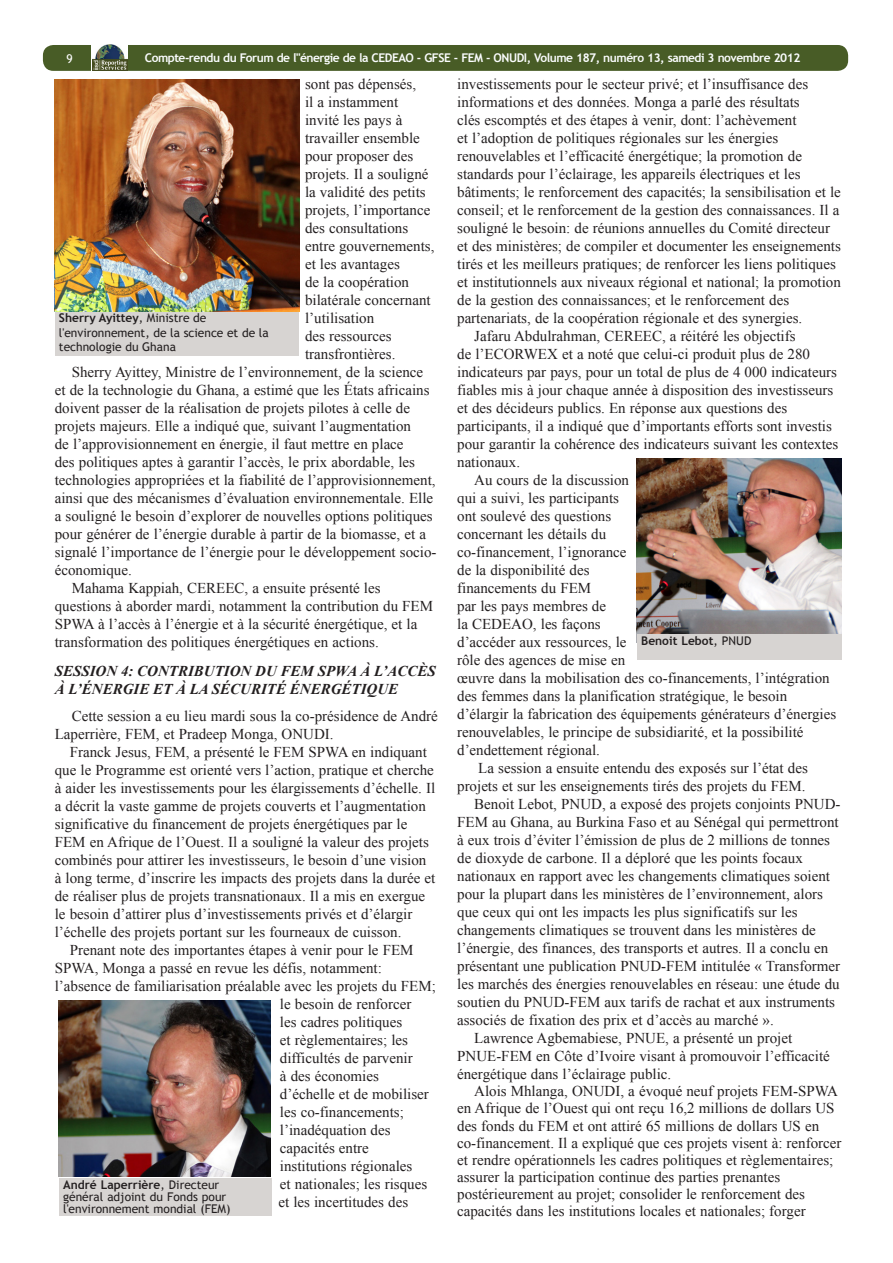
<style>
.page{position:relative;width:893px;height:1263px;background:#fff}
.page>*{position:absolute;margin:0;border:0;box-sizing:border-box;transform-origin:0 0}
.ENB_-_Body{font:15px/18px "Times New Roman";color:#231f20}
.Body_Text{font:italic 700 15px/18px "Times New Roman";color:#231f20}
.Image_caption{font:12px/12px "Trebuchet MS";color:#231f20}
.t1{font:700 12px "Trebuchet MS";letter-spacing:-.04em;color:#fbfdfe}
.Image_caption-2{font:700 12px "Trebuchet MS";color:#231f20}
.t2{font:12px "Trebuchet MS";color:#fff}
.s1{font-weight:700}
.s2{font-weight:400}
</style>
<div class="page">
<div style="left:43px;top:45px;width:805px;height:26px;background:#485c26;border-radius:10px"></div>
<svg style="left:91px;top:45px;width:37px;height:26px"></svg>
<img style="left:92px;top:44px;width:35px;height:27px">
<img style="left:59px;top:1000px;width:211px;height:177px">
<div style="left:59px;top:1178px;width:213px;height:38px;background:#d7d4d2"></div>
<div style="left:55px;top:312px;width:243px;height:43px;background:#d7d4d2"></div>
<img style="left:637px;top:458px;width:205px;height:176px">
<div style="left:637px;top:634px;width:205px;height:26px;background:#d7d4d2"></div>
<img style="left:55px;top:80px;width:245px;height:232px">
<p class="t2" style="left:67px;top:51px;width:8px">9</p>
<p class="t1" style="left:145px;top:50px;width:657px">Compte-rendu du Forum de l"énergie de la CEDEAO - GFSE - FEM - ONUDI, Volume 187, numéro 13, samedi 3 novembre 2012</p>
<p class="ENB_-_Body" style="left:305px;top:75px;width:131px">sont pas dépensés,<br>il a instamment invité les pays à travailler ensemble pour proposer des projets. Il a souligné la validité des petits projets, l’importance des consultations entre gouvernements, et les avantages<br>de la coopération bilatérale concernant l’utilisation<br>des ressources transfrontières.</p>
<p class="ENB_-_Body" style="left:55px;top:363px;width:383px;text-indent:17px">Sherry Ayittey, Ministre de l’environnement, de la science et de la technologie du Ghana, a estimé que les États africains doivent passer de la réalisation de projets pilotes à celle de projets majeurs. Elle a indiqué que, suivant l’augmentation<br>de l’approvisionnement en énergie, il faut mettre en place<br>des politiques aptes à garantir l’accès, le prix abordable, les technologies appropriées et la fiabilité de l’approvisionnement, ainsi que des mécanismes d’évaluation environnementale. Elle a souligné le besoin d’explorer de nouvelles options politiques pour générer de l’énergie durable à partir de la biomasse, et a signalé l’importance de l’énergie pour le développement socio&shy;économique.</p>
<p class="ENB_-_Body" style="left:55px;top:579px;width:380px;text-indent:17px">Mahama Kappiah, CEREEC, a ensuite présenté les questions à aborder mardi, notamment la contribution du FEM SPWA à l’accès à l’énergie et à la sécurité énergétique, et la transformation des politiques énergétiques en actions.</p>
<p class="Body_Text" style="left:55px;top:661px;width:383px">SESSION 4: CONTRIBUTION DU FEM SPWA À L’ACCÈS<br>À L’ÉNERGIE ET À LA SÉCURITÉ ÉNERGÉTIQUE</p>
<p class="ENB_-_Body" style="left:55px;top:706px;width:385px;text-indent:17px">Cette session a eu lieu mardi sous la co-présidence de André<br>Laperrière, FEM, et Pradeep Monga, ONUDI.</p>
<p class="ENB_-_Body" style="left:55px;top:742px;width:382px;text-indent:15px">Franck Jesus, FEM, a présenté le FEM SPWA en indiquant que le Programme est orienté vers l’action, pratique et cherche à aider les investissements pour les élargissements d’échelle. Il a décrit la vaste gamme de projets couverts et l’augmentation significative du financement de projets énergétiques par le FEM en Afrique de l’Ouest. Il a souligné la valeur des projets combinés pour attirer les investisseurs, le besoin d’une vision à long terme, d’inscrire les impacts des projets dans la durée et de réaliser plus de projets transnationaux. Il a mis en exergue le besoin d’attirer plus d’investissements privés et d’élargir l’échelle des projets portant sur les fourneaux de cuisson.</p>
<p class="ENB_-_Body" style="left:70px;top:940px;width:345px">Prenant note des importantes étapes à venir pour le FEM</p>
<p class="ENB_-_Body" style="left:55px;top:958px;width:329px">SPWA, Monga a passé en revue les défis, notamment:</p>
<p class="ENB_-_Body" style="left:55px;top:976px;width:383px">l’absence de familiarisation préalable avec les projets du FEM;</p>
<p class="ENB_-_Body" style="left:280px;top:994px;width:133px">le besoin de renforcer</p>
<p class="ENB_-_Body" style="left:280px;top:1012px;width:124px">les cadres politiques</p>
<p class="ENB_-_Body" style="left:280px;top:1030px;width:130px">et règlementaires; les</p>
<p class="ENB_-_Body" style="left:280px;top:1048px;width:134px">difficultés de parvenir</p>
<p class="ENB_-_Body" style="left:280px;top:1066px;width:101px">à des économies</p>
<p class="ENB_-_Body" style="left:280px;top:1084px;width:150px">d’échelle et de mobiliser</p>
<p class="ENB_-_Body" style="left:280px;top:1102px;width:126px">les co-financements;</p>
<p class="ENB_-_Body" style="left:280px;top:1120px;width:112px">l’inadéquation des</p>
<p class="ENB_-_Body" style="left:280px;top:1138px;width:91px">capacités entre</p>
<p class="ENB_-_Body" style="left:280px;top:1156px;width:134px">institutions régionales</p>
<p class="ENB_-_Body" style="left:280px;top:1174px;width:149px">et nationales; les risques</p>
<p class="ENB_-_Body" style="left:278px;top:1192px;width:131px">et les incertitudes des</p>
<p class="ENB_-_Body" style="left:457px;top:75px;width:385px">investissements pour le secteur privé; et l’insuffisance des informations et des données. Monga a parlé des résultats<br>clés escomptés et des étapes à venir, dont: l’achèvement<br>et l’adoption de politiques régionales sur les énergies renouvelables et l’efficacité énergétique; la promotion de standards pour l’éclairage, les appareils électriques et les bâtiments; le renforcement des capacités; la sensibilisation et le conseil; et le renforcement de la gestion des connaissances. Il a souligné le besoin: de réunions annuelles du Comité directeur et des ministères; de compiler et documenter les enseignements tirés et les meilleurs pratiques; de renforcer les liens politiques et institutionnels aux niveaux régional et national; la promotion de la gestion des connaissances; et le renforcement des partenariats, de la coopération régionale et des synergies.</p>
<p class="ENB_-_Body" style="left:457px;top:327px;width:383px;text-indent:17px">Jafaru Abdulrahman, CEREEC, a réitéré les objectifs<br>de l’ECORWEX et a noté que celui-ci produit plus de 280 indicateurs par pays, pour un total de plus de 4 000 indicateurs fiables mis à jour chaque année à disposition des investisseurs et des décideurs publics. En réponse aux questions des participants, il a indiqué que d’importants efforts sont investis pour garantir la cohérence des indicateurs suivant les contextes nationaux.</p>
<p class="ENB_-_Body" style="left:457px;top:471px;width:381px;text-indent:17px">Au cours de la discussion<br>qui a suivi, les participants<br>ont soulevé des questions<br>concernant les détails du<br>co-financement, l’ignorance<br>de la disponibilité des<br>financements du FEM<br>par les pays membres de<br>la CEDEAO, les façons<br>d’accéder aux ressources, le<br>rôle des agences de mise en<br>œuvre dans la mobilisation des co-financements, l’intégration des femmes dans la planification stratégique, le besoin d’élargir la fabrication des équipements générateurs d’énergies renouvelables, le principe de subsidiarité, et la possibilité d’endettement régional.</p>
<p class="ENB_-_Body" style="left:457px;top:759px;width:352px;text-align:right">La session a ensuite entendu des exposés sur l’état des projets et sur les enseignements tirés des projets du FEM.</p>
<p class="ENB_-_Body" style="left:457px;top:795px;width:385px;text-indent:17px">Benoit Lebot, PNUD, a exposé des projets conjoints PNUD-FEM au Ghana, au Burkina Faso et au Sénégal qui permettront à eux trois d’éviter l’émission de plus de 2 millions de tonnes de dioxyde de carbone. Il a déploré que les points focaux nationaux en rapport avec les changements climatiques soient pour la plupart dans les ministères de l’environnement, alors que ceux qui ont les impacts les plus significatifs sur les changements climatiques se trouvent dans les ministères de l’énergie, des finances, des transports et autres. Il a conclu en présentant une publication PNUD-FEM intitulée « Transformer les marchés des énergies renouvelables en réseau: une étude du soutien du PNUD-FEM aux tarifs de rachat et aux instruments associés de fixation des prix et d’accès au marché ».</p>
<p class="ENB_-_Body" style="left:457px;top:1029px;width:374px;text-indent:17px">Lawrence Agbemabiese, PNUE, a présenté un projet<br>PNUE-FEM en Côte d’Ivoire visant à promouvoir l’efficacité énergétique dans l’éclairage public.</p>
<p class="ENB_-_Body" style="left:457px;top:1082px;width:386px;line-height:17.1px;text-indent:17px">Alois Mhlanga, ONUDI, a évoqué neuf projets FEM-SPWA en Afrique de l’Ouest qui ont reçu 16,2 millions de dollars US des fonds du FEM et ont attiré 65 millions de dollars US en co-financement. Il a expliqué que ces projets visent à: renforcer et rendre opérationnels les cadres politiques et règlementaires; assurer la participation continue des parties prenantes postérieurement au projet; consolider le renforcement des capacités dans les institutions locales et nationales; forger</p>
<p class="Image_caption" style="left:59px;top:311px;width:211px;line-height:14.4px"><span class="s1">Sherry Ayittey</span>, Ministre de l'environnement, de la science et de la technologie du Ghana</p>
<p class="Image_caption-2" style="left:641px;top:633px;width:112px">Benoit Lebot<span class="s2">, PNUD</span></p>
<p class="Image_caption" style="left:63px;top:1179px;width:169px"><span class="s1">André Laperrière</span>, Directeur général adjoint du Fonds pour l'environnement mondial (FEM)</p>
</div>
